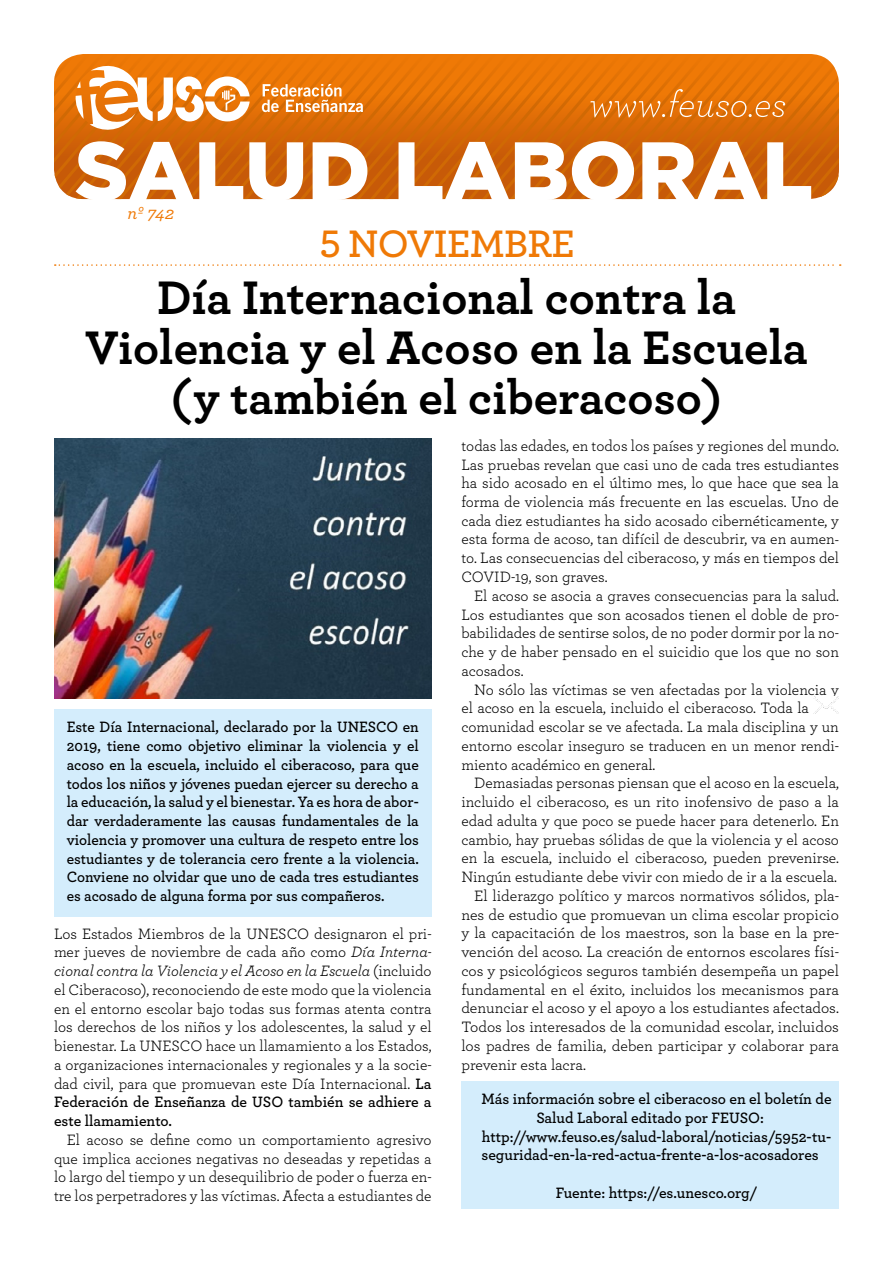
<style>
.page{position:relative;width:893px;height:1263px;background:#fff}
.page>*{position:absolute;margin:0;border:0;box-sizing:border-box;transform-origin:0 0}
.t1{font:700 49.35px/49.7px "Archer Pro";color:#000;text-align:center}
.t2{font:600 40.2px "Archer Pro";letter-spacing:-.02em;color:#ef7906}
.t3{font:italic 500 18.15px "Archer Pro";color:#ef7906}
.t4{font:15.75px/18.8px "Archer Pro";color:#000;text-align:justify}
.t5{font:600 15.75px/18.8px "Archer Pro";color:#000;text-align:justify;scale:.96 1}
.t6{font:600 15.75px "Archer Pro";color:#000}
.s1{font-style:italic}
.s2{font-weight:600}
</style>
<div class="page">
<div style="left:54px;top:709px;width:378px;height:207px;background:#d4edfc"></div>
<div style="left:461px;top:1082px;width:378px;height:127px;background:#d4edfc"></div>
<img style="left:813px;top:696px;width:26px;height:17px">
<svg style="left:55px;top:264px;width:786px;height:2px"></svg>
<img style="left:54px;top:438px;width:378px;height:260px">
<svg style="left:54px;top:54px;width:785px;height:146px"></svg>
<p class="t3" style="left:128px;top:199px;width:48px">nº 742</p>
<h2 class="t2" style="left:320px;top:214px;width:257px">5 NOVIEMBRE</h2>
<h1 class="t1" style="left:85px;top:270px;width:724px">Día Internacional contra la<br>Violencia y el Acoso en la Escuela (y también el ciberacoso)</h1>
<p class="t5" style="left:67px;top:717px;width:368px">Este Día Internacional, declarado por la UNESCO en 2019, tiene como objetivo eliminar la violencia y el acoso en la escuela, incluido el ciberacoso, para que todos los niños y jóvenes puedan ejercer su derecho a la educación, la salud y el bienestar. Ya es hora de abor&shy;dar verdaderamente las causas fundamentales de la violencia y promover una cultura de respeto entre los estudiantes y de tolerancia cero frente a la violencia.<br>Conviene no olvidar que uno de cada tres estudiantes es acosado de alguna forma por sus compañeros.</p>
<p class="t4" style="left:54px;top:923px;width:379px">Los Estados Miembros de la UNESCO designaron el pri&shy;mer jueves de noviembre de cada año como <span class="s1">Día Interna&shy;cional contra la Violencia y el Acoso en la Escuela</span> (incluido el Ciberacoso), reconociendo de este modo que la violencia en el entorno escolar bajo todas sus formas atenta contra los derechos de los niños y los adolescentes, la salud y el bienestar. La UNESCO hace un llamamiento a los Estados, a organizaciones internacionales y regionales y a la socie&shy;dad civil, para que promuevan este Día Internacional. <span class="s2">La Federación de Enseñanza de USO también se adhiere a este llamamiento.</span></p>
<p class="t4" style="left:54px;top:1129px;width:379px;text-indent:13px">El acoso se define como un comportamiento agresivo que implica acciones negativas no deseadas y repetidas a lo largo del tiempo y un desequilibrio de poder o fuerza en&shy;tre los perpetradores y las víctimas. Afecta a estudiantes de</p>
<p class="t4" style="left:461px;top:435px;width:379px">todas las edades, en todos los países y regiones del mundo.<br>Las pruebas revelan que casi uno de cada tres estudiantes ha sido acosado en el último mes, lo que hace que sea la forma de violencia más frecuente en las escuelas. Uno de cada diez estudiantes ha sido acosado cibernéticamente, y esta forma de acoso, tan difícil de descubrir, va en aumen&shy;to. Las consecuencias del ciberacoso, y más en tiempos del COVID-19, son graves.</p>
<p class="t4" style="left:461px;top:585px;width:379px;text-indent:13px">El acoso se asocia a graves consecuencias para la salud.<br>Los estudiantes que son acosados tienen el doble de pro&shy;babilidades de sentirse solos, de no poder dormir por la no&shy;che y de haber pensado en el suicidio que los que no son acosados.</p>
<p class="t4" style="left:461px;top:679px;width:379px;text-align:left;text-indent:13px">No sólo las víctimas se ven afectadas por la violencia y el acoso en la escuela, incluido el ciberacoso. Toda la comunidad escolar se ve afectada. La mala disciplina y un entorno escolar inseguro se traducen en un menor rendi&shy;miento académico en general.</p>
<p class="t4" style="left:474px;top:773px;width:366px">Demasiadas personas piensan que el acoso en la escuela,</p>
<p class="t4" style="left:461px;top:792px;width:379px">incluido el ciberacoso, es un rito inofensivo de paso a la</p>
<p class="t4" style="left:461px;top:810px;width:379px">edad adulta y que poco se puede hacer para detenerlo. En</p>
<p class="t4" style="left:461px;top:829px;width:379px">cambio, hay pruebas sólidas de que la violencia y el acoso</p>
<p class="t4" style="left:461px;top:848px;width:379px">en la escuela, incluido el ciberacoso, pueden prevenirse.</p>
<p class="t4" style="left:461px;top:867px;width:377px">Ningún estudiante debe vivir con miedo de ir a la escuela.</p>
<p class="t4" style="left:474px;top:885px;width:366px">El liderazgo político y marcos normativos sólidos, pla-</p>
<p class="t4" style="left:461px;top:904px;width:379px">nes de estudio que promuevan un clima escolar propicio</p>
<p class="t4" style="left:461px;top:923px;width:379px">y la capacitación de los maestros, son la base en la pre-</p>
<p class="t4" style="left:461px;top:942px;width:379px">vención del acoso. La creación de entornos escolares físi-</p>
<p class="t4" style="left:461px;top:960px;width:379px">cos y psicológicos seguros también desempeña un papel</p>
<p class="t4" style="left:461px;top:979px;width:379px">fundamental en el éxito, incluidos los mecanismos para</p>
<p class="t4" style="left:461px;top:998px;width:379px">denunciar el acoso y el apoyo a los estudiantes afectados.</p>
<p class="t4" style="left:461px;top:1017px;width:379px">Todos los interesados de la comunidad escolar, incluidos</p>
<p class="t4" style="left:461px;top:1035px;width:379px">los padres de familia, deben participar y colaborar para</p>
<p class="t4" style="left:461px;top:1054px;width:126px">prevenir esta lacra.</p>
<p class="t6" style="left:481px;top:1087px;width:352px">Más información sobre el ciberacoso en el boletín de</p>
<p class="t6" style="left:536px;top:1106px;width:229px">Salud Laboral editado por FEUSO:</p>
<p class="t6" style="left:482px;top:1124px;width:351px">http://www.feuso.es/salud-laboral/noticias/5952-tu-</p>
<p class="t6" style="left:482px;top:1143px;width:339px">seguridad-en-la-red-actua-frente-a-los-acosadores</p>
<p class="t6" style="left:556px;top:1181px;width:203px">Fuente: https://es.unesco.org/</p>
</div>
